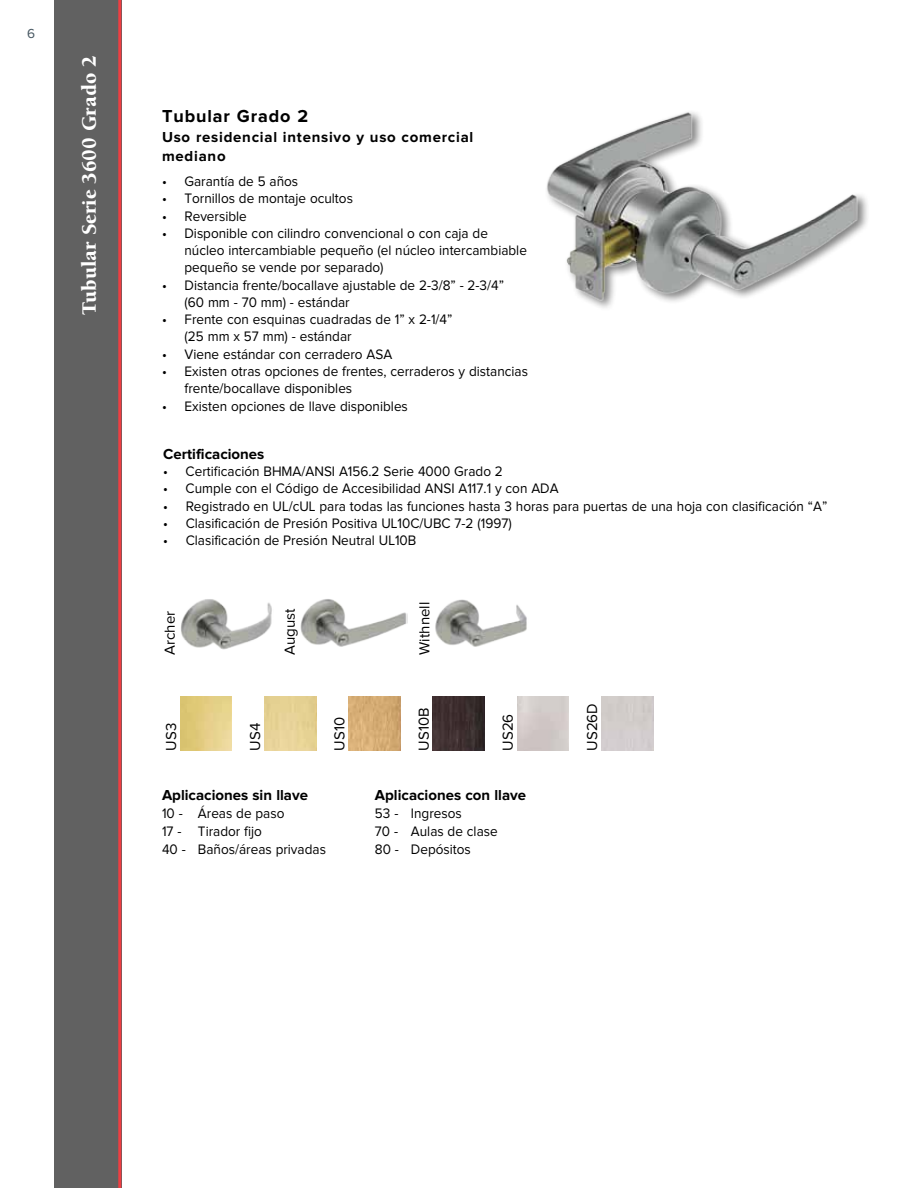
<style>
.page{position:relative;width:918px;height:1188px;background:#fff}
.page>*{position:absolute;margin:0;border:0;box-sizing:border-box;transform-origin:0 0}
.t1{font:900 21px "Berkeley";color:#fff}
.t2{font:700 18px "Proxima Nova";letter-spacing:.05em;color:#000}
.t3{font:700 15px "Proxima Nova";color:#000}
.t4{font:15px "Proxima Nova";color:#000}
.t5{font:700 15px/19.5px "Proxima Nova";letter-spacing:.05em;color:#000}
.t6{font:14.25px/17.2px "Proxima Nova";color:#000;scale:.95 1}
.t7{font:13.5px "Proxima Nova";color:#455560}
</style>
<div class="page">
<div style="left:54px;top:0;width:68px;height:1188px;background:#616161"></div>
<hr style="left:118px;top:0;width:3px;height:1188px;background:#ef3e42">
<img style="left:546px;top:112px;width:318px;height:193px">
<img style="left:435px;top:599px;width:92px;height:48px">
<img style="left:300px;top:599px;width:107px;height:48px">
<img style="left:181px;top:599px;width:91px;height:51px">
<img style="left:349px;top:697px;width:51px;height:54px">
<img style="left:433px;top:697px;width:52px;height:54px">
<p class="t7" style="left:27px;top:26px;width:9px">6</p>
<h1 class="t1" style="left:78px;top:315px;width:261px;rotate:-90deg">Tubular Serie 3600 Grado 2</h1>
<p class="t2" style="left:162px;top:106px;width:148px">Tubular Grado 2</p>
<p class="t5" style="left:162px;top:127px;width:313px">Uso residencial intensivo y uso comercial mediano</p>
<p class="t6" style="left:162px;top:173px;width:145px">• Garantía de 5 años</p>
<p class="t6" style="left:162px;top:190px;width:203px">• Tornillos de montaje ocultos</p>
<p class="t6" style="left:162px;top:207px;width:91px">• Reversible</p>
<p class="t6" style="left:185px;top:224px;width:362px;text-indent:-23px">• Disponible con cilindro convencional o con caja de núcleo intercambiable pequeño (el núcleo intercambiable pequeño se vende por separado)</p>
<p class="t6" style="left:185px;top:276px;width:338px;text-indent:-23px">• Distancia frente/bocallave ajustable de 2-3/8” - 2-3/4” (60 mm - 70 mm) - estándar</p>
<p class="t6" style="left:185px;top:311px;width:283px;text-indent:-23px">• Frente con esquinas cuadradas de 1” x 2-1/4” (25 mm x 57 mm) - estándar</p>
<p class="t6" style="left:162px;top:345px;width:244px">• Viene estándar con cerradero ASA</p>
<p class="t6" style="left:185px;top:362px;width:363px;text-indent:-23px">• Existen otras opciones de frentes, cerraderos y distancias frente/bocallave disponibles</p>
<p class="t6" style="left:162px;top:397px;width:260px">• Existen opciones de llave disponibles</p>
<p class="t3" style="left:163px;top:445px;width:103px">Certificaciones</p>
<p class="t6" style="left:163px;top:463px;width:359px">• Certificación BHMA/ANSI A156.2 Serie 4000 Grado 2</p>
<p class="t6" style="left:163px;top:480px;width:418px">• Cumple con el Código de Accesibilidad ANSI A117.1 y con ADA</p>
<p class="t6" style="left:163px;top:497px;width:701px">• Registrado en UL/cUL para todas las funciones hasta 3 horas para puertas de una hoja con clasificación “A”</p>
<p class="t6" style="left:163px;top:514px;width:368px">• Clasificación de Presión Positiva UL10C/UBC 7-2 (1997)</p>
<p class="t6" style="left:163px;top:532px;width:268px">• Clasificación de Presión Neutral UL10B</p>
<p class="t4" style="left:162px;top:655px;width:45px;rotate:-90deg">Archer</p>
<p class="t4" style="left:282px;top:655px;width:48px;rotate:-90deg">August</p>
<p class="t4" style="left:416px;top:655px;width:54px;rotate:-90deg">Withnell</p>
<p class="t4" style="left:163px;top:751px;width:29px;rotate:-90deg">US3</p>
<p class="t4" style="left:247px;top:751px;width:29px;rotate:-90deg">US4</p>
<p class="t4" style="left:331px;top:751px;width:35px;rotate:-90deg">US10</p>
<p class="t4" style="left:415px;top:751px;width:45px;rotate:-90deg">US10B</p>
<p class="t4" style="left:500px;top:751px;width:38px;rotate:-90deg">US26</p>
<p class="t4" style="left:584px;top:751px;width:49px;rotate:-90deg">US26D</p>
<p class="t3" style="left:162px;top:786px;width:148px">Aplicaciones sin llave</p>
<p class="t6" style="left:162px;top:804px;width:174px;line-height:18px">10 - Áreas de paso<br>17 - Tirador fijo<br>40 - Baños/áreas privadas</p>
<p class="t3" style="left:375px;top:786px;width:153px">Aplicaciones con llave</p>
<p class="t6" style="left:375px;top:804px;width:131px;line-height:18px">53 - Ingresos<br>70 - Aulas de clase<br>80 - Depósitos</p>
</div>
